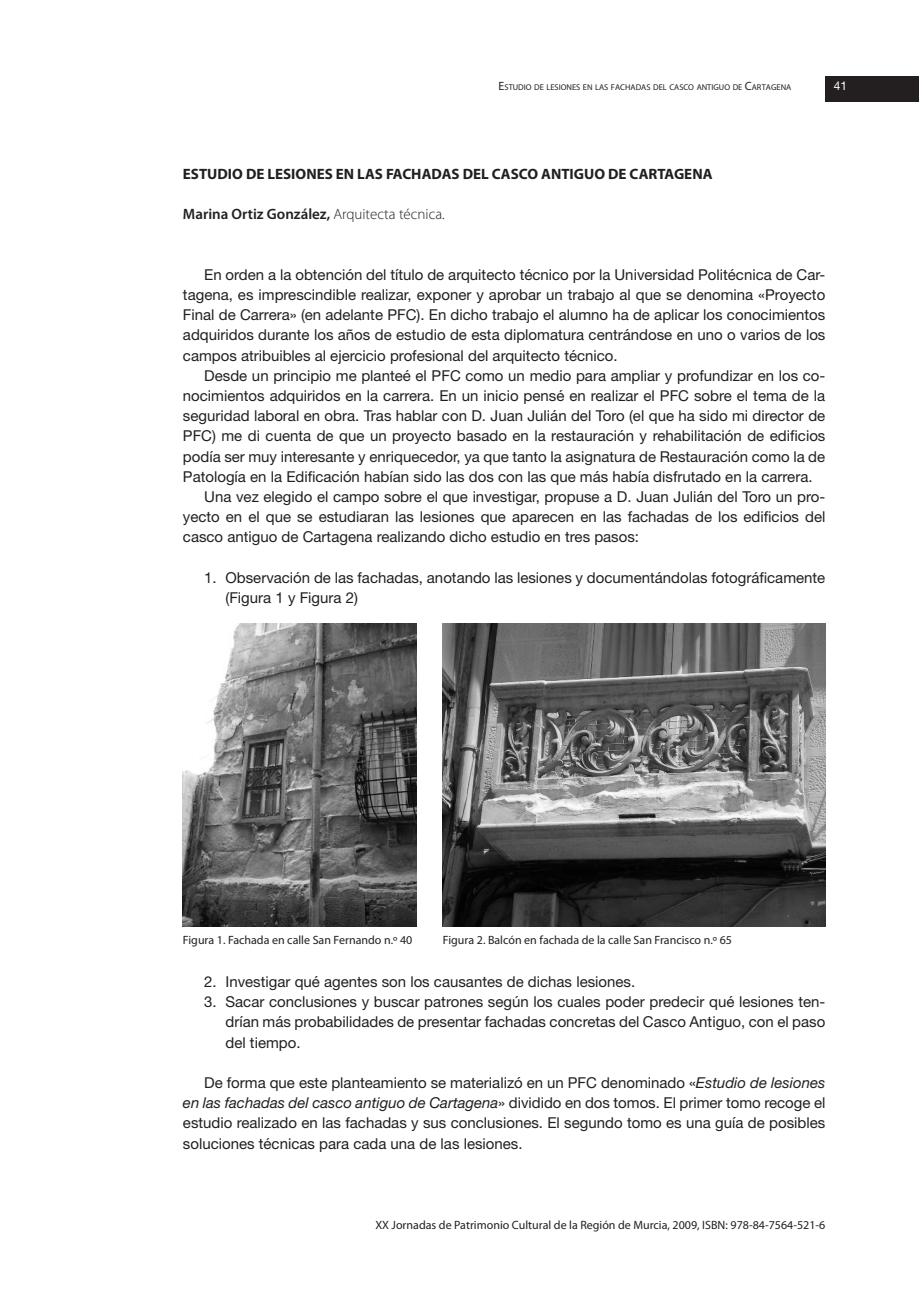
<style>
.page{position:relative;width:919px;height:1289px;background:#fff}
.page>*{position:absolute;margin:0;border:0;box-sizing:border-box;transform-origin:0 0}
.t1{font:15px/20.2px "Helvetica Neue";color:#231f20;text-align:justify}
.t2{font:700 15px "Myriad Pro";color:#231f20}
.t3{font:600 15px "Myriad Pro";color:#231f20}
.t4{font:12px "Myriad Pro";color:#231f20}
.t5{font:12px "Helvetica Neue";color:#fff}
.t6{font:8.4px "Myriad Pro";color:#231f20}
.s1{font-size:12px}
.s2{font-weight:300}
.s3{font-style:italic}
</style>
<div class="page">
<div style="left:825px;top:77px;width:93px;height:25px;background:#231f20"></div>
<img style="left:183px;top:623px;width:233px;height:303px">
<img style="left:442px;top:623px;width:383px;height:303px">
<p class="t6" style="left:498px;top:82px;width:294px"><span class="s1">E</span>STUDIO DE LESIONES EN LAS FACHADAS DEL CASCO ANTIGUO DE <span class="s1">C</span>ARTAGENA</p>
<p class="t5" style="left:833px;top:82px;width:15px">41</p>
<p class="t2" style="left:183px;top:165px;width:531px">ESTUDIO DE LESIONES EN LAS FACHADAS DEL CASCO ANTIGUO DE CARTAGENA</p>
<p class="t3" style="left:183px;top:205px;width:263px">Marina Ortiz González, <span class="s2">Arquitecta técnica.</span></p>
<p class="t1" style="left:183px;top:266px;width:644px;text-indent:21px">En orden a la obtención del título de arquitecto técnico por la Universidad Politécnica de Car&shy;tagena, es imprescindible realizar, exponer y aprobar un trabajo al que se denomina «Proyecto Final de Carrera» (en adelante PFC). En dicho trabajo el alumno ha de aplicar los conocimientos adquiridos durante los años de estudio de esta diplomatura centrándose en uno o varios de los campos atribuibles al ejercicio profesional del arquitecto técnico.</p>
<p class="t1" style="left:204px;top:367px;width:622px">Desde un principio me planteé el PFC como un medio para ampliar y profundizar en los co-</p>
<p class="t1" style="left:183px;top:387px;width:643px">nocimientos adquiridos en la carrera. En un inicio pensé en realizar el PFC sobre el tema de la</p>
<p class="t1" style="left:183px;top:407px;width:643px">seguridad laboral en obra. Tras hablar con D. Juan Julián del Toro (el que ha sido mi director de</p>
<p class="t1" style="left:183px;top:427px;width:644px">PFC) me di cuenta de que un proyecto basado en la restauración y rehabilitación de edificios</p>
<p class="t1" style="left:183px;top:447px;width:643px">podía ser muy interesante y enriquecedor, ya que tanto la asignatura de Restauración como la de</p>
<p class="t1" style="left:183px;top:468px;width:631px">Patología en la Edificación habían sido las dos con las que más había disfrutado en la carrera.</p>
<p class="t1" style="left:204px;top:488px;width:622px">Una vez elegido el campo sobre el que investigar, propuse a D. Juan Julián del Toro un pro-</p>
<p class="t1" style="left:183px;top:508px;width:644px">yecto en el que se estudiaran las lesiones que aparecen en las fachadas de los edificios del</p>
<p class="t1" style="left:183px;top:528px;width:457px">casco antiguo de Cartagena realizando dicho estudio en tres pasos:</p>
<p class="t1" style="left:225px;top:569px;width:601px;text-indent:-21px">1. Observación de las fachadas, anotando las lesiones y documentándolas fotográficamente (Figura 1 y Figura 2)</p>
<p class="t4" style="left:183px;top:935px;width:231px">Figura 1. Fachada en calle San Fernando n.º 40</p>
<p class="t4" style="left:443px;top:935px;width:290px">Figura 2. Balcón en fachada de la calle San Francisco n.º 65</p>
<p class="t1" style="left:204px;top:972px;width:432px">2. Investigar qué agentes son los causantes de dichas lesiones.</p>
<p class="t1" style="left:225px;top:993px;width:601px;text-indent:-21px">3. Sacar conclusiones y buscar patrones según los cuales poder predecir qué lesiones ten&shy;drían más probabilidades de presentar fachadas concretas del Casco Antiguo, con el paso del tiempo.</p>
<p class="t1" style="left:183px;top:1073px;width:644px;text-indent:21px">De forma que este planteamiento se materializó en un PFC denominado «<span class="s3">Estudio de lesiones en las fachadas del casco antiguo de Cartagena</span>» dividido en dos tomos. El primer tomo recoge el estudio realizado en las fachadas y sus conclusiones. El segundo tomo es una guía de posibles soluciones técnicas para cada una de las lesiones.</p>
<p class="t4" style="left:375px;top:1219px;width:451px">XX Jornadas de Patrimonio Cultural de la Región de Murcia, 2009, ISBN: 978-84-7564-521-6</p>
</div>
